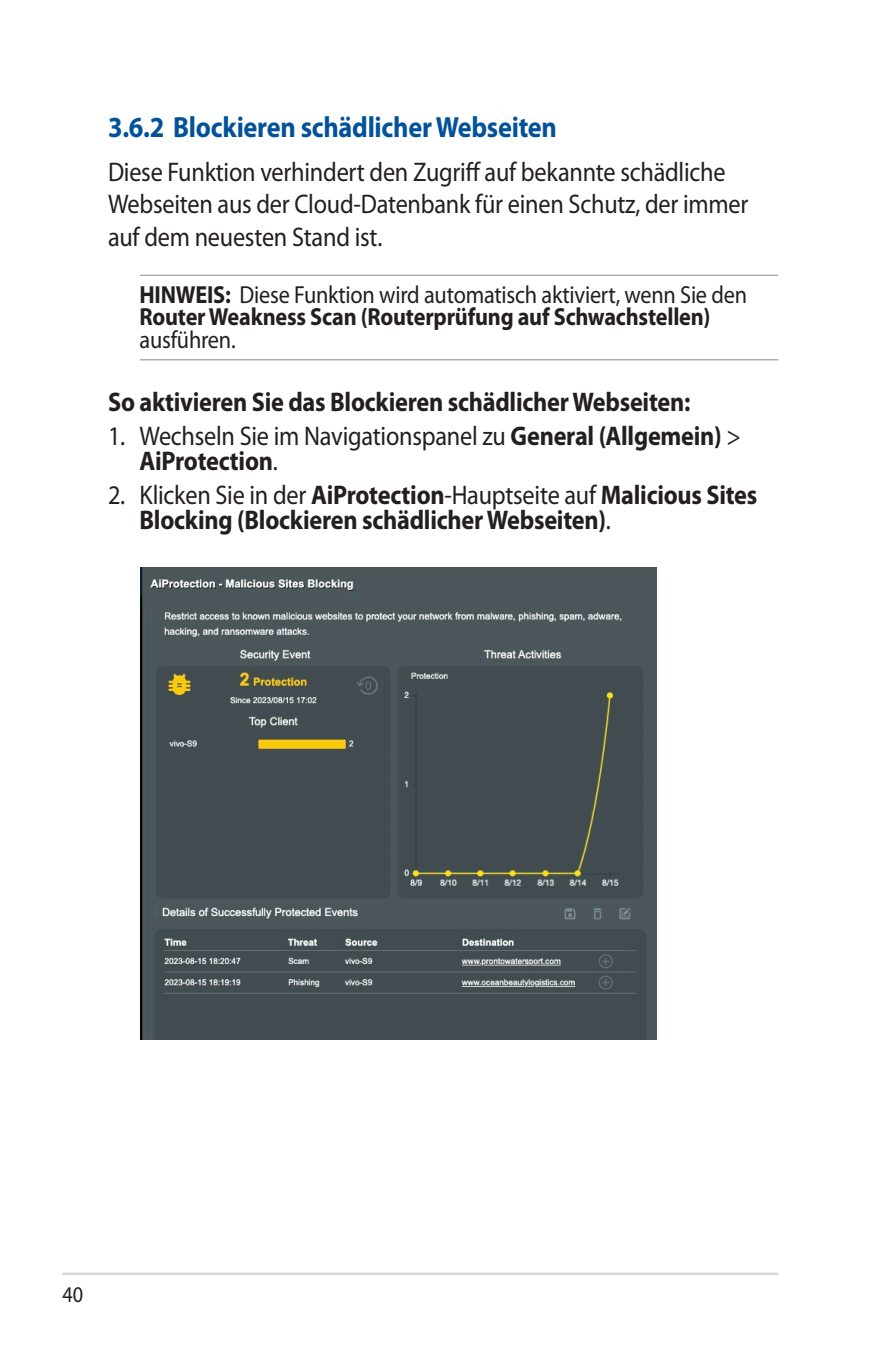
<style>
.page{position:relative;width:893px;height:1346px;background:#fff}
.page>*{position:absolute;margin:0;border:0;box-sizing:border-box;transform-origin:0 0}
.t1{font:700 29.25px "Myriad Pro";letter-spacing:-.01em;color:#01529a;scale:.9 1}
.t2{font:27px/32.4px "Myriad Pro";letter-spacing:-.01em;color:#231f20;scale:.9 1}
.t3{font:700 27px/24.8px "Myriad Pro";letter-spacing:-.01em;color:#231f20;scale:.9 1}
.t4{font:700 24.75px/22.5px "Myriad Pro";letter-spacing:-.01em;color:#231f20;scale:.9 1}
.t5{font:24.75px "Myriad Pro";letter-spacing:-.01em;color:#231f20;scale:.9 1}
.t6{font:22.5px "Myriad Pro";color:#231f20;scale:.9 1}
.s1{font-weight:400}
.s2{font-weight:700}
</style>
<div class="page">
<hr style="left:63px;top:1272px;width:715px;height:3px;background:#d1d2d4">
<hr style="left:140px;top:275px;width:638px;height:1px;background:#939598">
<hr style="left:140px;top:359px;width:638px;height:1px;background:#939598">
<img style="left:140px;top:567px;width:517px;height:472px">
<p class="t1" style="left:108px;top:110px;width:500px">3.6.2 Blockieren schädlicher Webseiten</p>
<p class="t2" style="left:108px;top:156px;width:713px">Diese Funktion verhindert den Zugriff auf bekannte schädliche<br>Webseiten aus der Cloud-Datenbank für einen Schutz, der immer auf dem neuesten Stand ist.</p>
<p class="t4" style="left:140px;top:283px;width:677px">HINWEIS: <span class="s1">Diese Funktion wird automatisch aktiviert, wenn Sie den<br></span>Router Weakness Scan (Routerprüfung auf Schwachstellen)</p>
<p class="t5" style="left:140px;top:326px;width:108px">ausführen.</p>
<p class="t3" style="left:108px;top:389px;width:649px">So aktivieren Sie das Blockieren schädlicher Webseiten:</p>
<p class="t2" style="left:139px;top:424px;width:670px;line-height:24.8px;text-indent:-31px">1. Wechseln Sie im Navigationspanel zu <span class="s2">General (Allgemein)</span> &gt;<br><span class="s2">AiProtection</span>.</p>
<p class="t3" style="left:139px;top:483px;width:688px;text-indent:-31px"><span class="s1">2. Klicken Sie in der</span> AiProtection<span class="s1">-Hauptseite auf</span> Malicious Sites<br>Blocking (Blockieren schädlicher Webseiten)<span class="s1">.</span></p>
<p class="t6" style="left:63px;top:1282px;width:24px">40</p>
</div>
